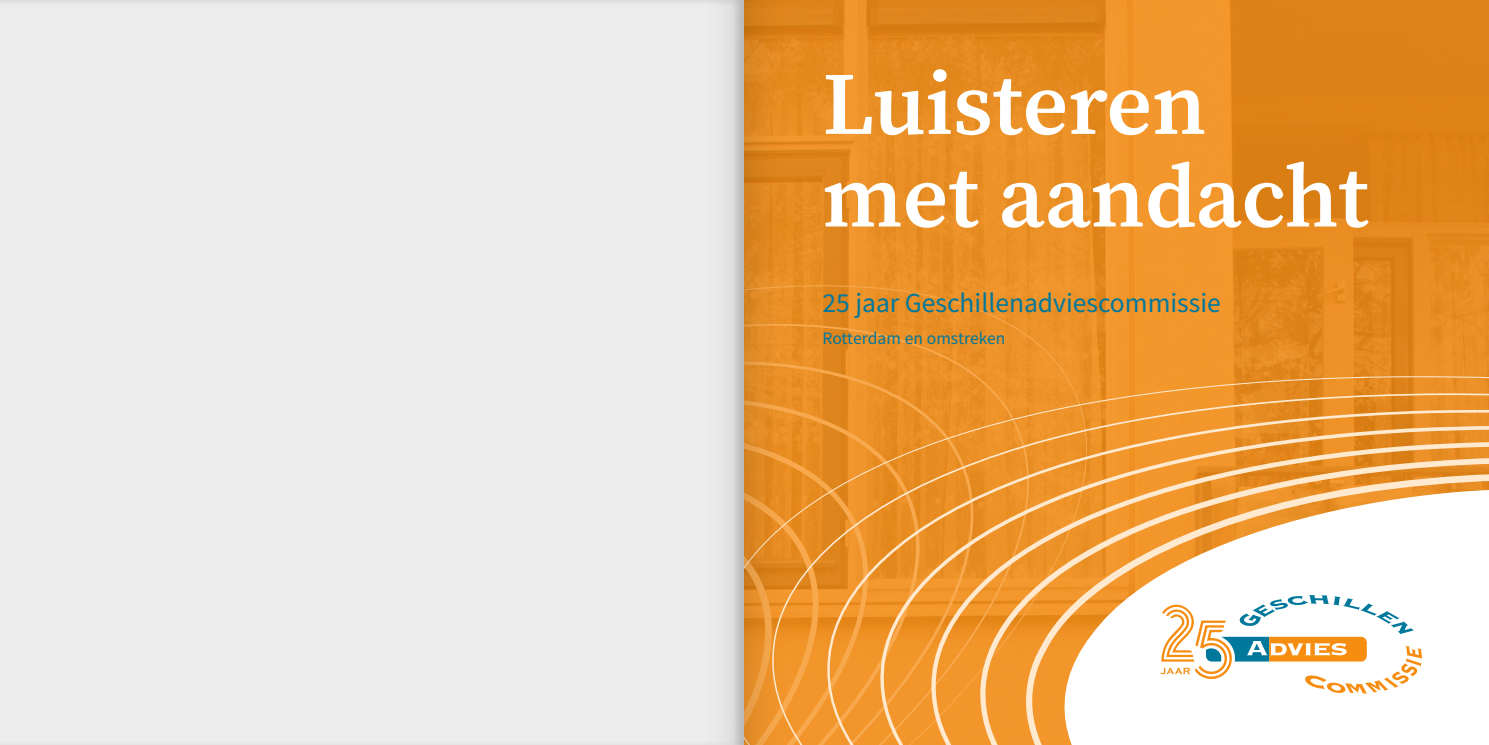
<style>
.page{position:relative;width:1489px;height:745px;background:#fff}
.page>*{position:absolute;margin:0;border:0;box-sizing:border-box;transform-origin:0 0}
.t1{font:88.75px/92.5px "Source Serif Variable";color:#fff}
.t2{font:27.5px "Source Sans Pro";color:#00789c}
.t3{font:17.5px "Source Sans Pro";letter-spacing:.005em;color:#00789c}
</style>
<div class="page">
<div style="left:0;top:0;width:754px;height:744px;background:#ededed"></div>
<img style="left:790px;top:0;width:698px;height:373px">
<svg style="left:790px;top:272px;width:320px;height:101px"></svg>
<svg style="left:790px;top:315px;width:259px;height:58px"></svg>
<svg style="left:790px;top:357px;width:200px;height:16px"></svg>
<svg style="left:790px;top:373px;width:698px;height:19px"></svg>
<svg style="left:790px;top:392px;width:698px;height:352px"></svg>
<svg style="left:827px;top:406px;width:661px;height:338px"></svg>
<svg style="left:879px;top:420px;width:609px;height:324px"></svg>
<svg style="left:928px;top:434px;width:560px;height:310px"></svg>
<svg style="left:976px;top:449px;width:512px;height:295px"></svg>
<svg style="left:1001px;top:467px;width:487px;height:277px"></svg>
<svg style="left:1044px;top:469px;width:444px;height:275px"></svg>
<svg style="left:1160px;top:594px;width:261px;height:99px"></svg>
<svg style="left:710px;top:2px;width:78px;height:740px"></svg>
<div style="left:699px;top:0;width:91px;height:744px;border:1px solid #fff"></div>
<h1 class="t1" style="left:822px;top:58px;width:547px">Luisteren met aandacht</h1>
<p class="t2" style="left:822px;top:285px;width:400px">25 jaar Geschillenadviescommissie</p>
<p class="t3" style="left:822px;top:327px;width:184px">Rotterdam en omstreken</p>
</div>
